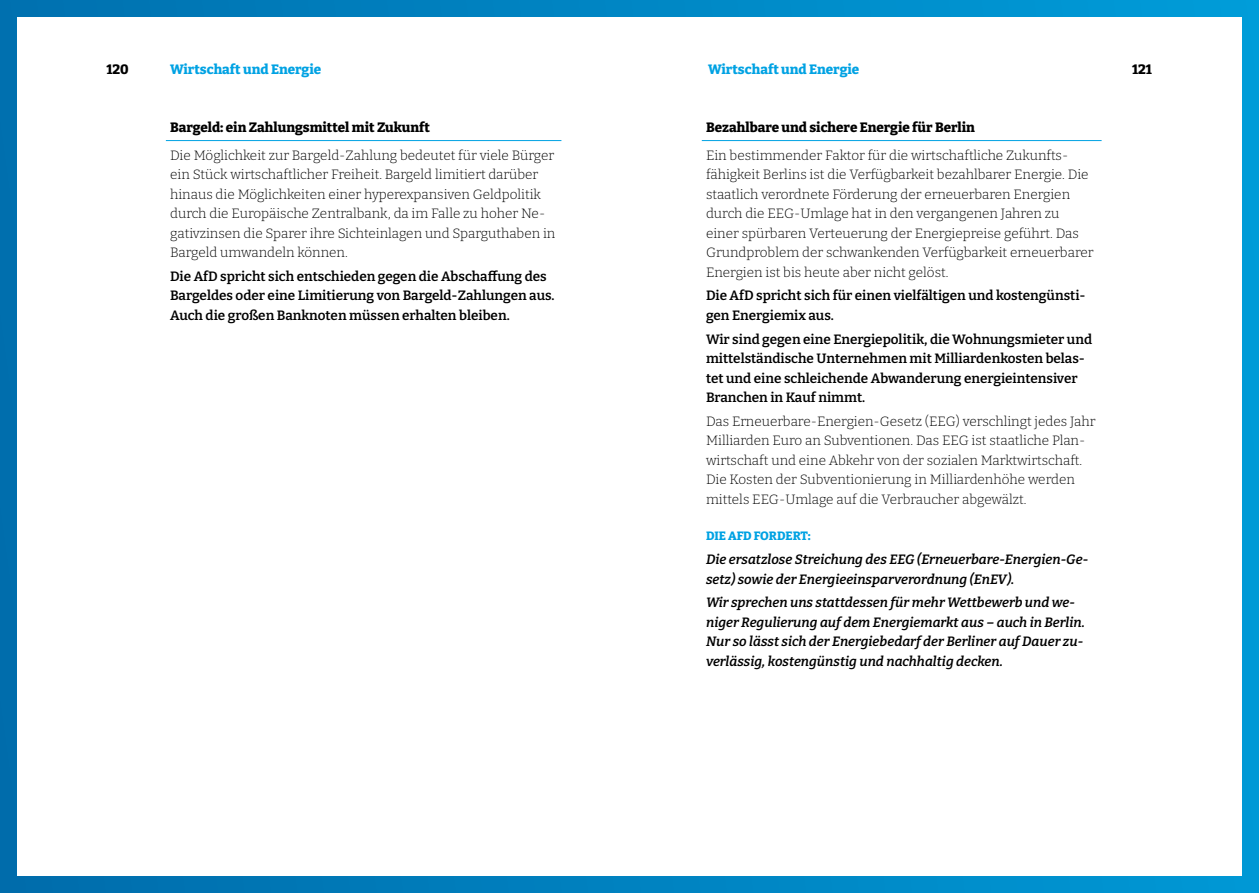
<style>
.page{position:relative;width:1259px;height:893px;background:#fff}
.page>*{position:absolute;margin:0;border:0;box-sizing:border-box;transform-origin:0 0}
.t1{font:300 13.5px/19.5px "Bitter";color:#000}
.t2{font:600 13.5px/19.5px "Bitter";color:#000}
.t3{font:italic 600 13.5px/19.5px "Bitter";color:#000}
.t4{font:800 13.5px "Bitter";color:#000}
.t5{font:800 13.5px "Bitter";color:#00a2e3}
.t6{font:800 12px "Bitter";color:#00a2e3}
</style>
<div class="page">
<div style="left:0;top:0;width:1259px;height:893px;background:linear-gradient(to right,#006ead,#009bd7)"></div>
<div style="left:17px;top:17px;width:1224px;height:859px;background:#fff"></div>
<hr style="left:166px;top:140px;width:395px;height:1px;background:#00a2e3">
<hr style="left:702px;top:140px;width:399px;height:1px;background:#00a2e3">
<p class="t4" style="left:106px;top:61px;width:24px">120</p>
<p class="t5" style="left:170px;top:60px;width:153px">Wirtschaft und Energie</p>
<p class="t5" style="left:708px;top:60px;width:153px">Wirtschaft und Energie</p>
<p class="t4" style="left:1132px;top:61px;width:21px">121</p>
<p class="t4" style="left:170px;top:118px;width:261px">Bargeld: ein Zahlungsmittel mit Zukunft</p>
<p class="t1" style="left:170px;top:145px;width:387px">Die Möglichkeit zur Bargeld-Zahlung bedeutet für viele Bürger ein Stück wirtschaftlicher Freiheit. Bargeld limitiert darüber hinaus die Möglichkeiten einer hyperexpansiven Geldpolitik durch die Europäische Zentralbank, da im Falle zu hoher Ne&shy;gativzinsen die Sparer ihre Sichteinlagen und Sparguthaben in Bargeld umwandeln können.</p>
<p class="t2" style="left:170px;top:266px;width:386px">Die AfD spricht sich entschieden gegen die Abschaffung des<br>Bargeldes oder eine Limitierung von Bargeld-Zahlungen aus.<br>Auch die großen Banknoten müssen erhalten bleiben.</p>
<p class="t4" style="left:706px;top:118px;width:270px">Bezahlbare und sichere Energie für Berlin</p>
<p class="t1" style="left:706px;top:145px;width:389px">Ein bestimmender Faktor für die wirtschaftliche Zukunfts&shy;fähigkeit Berlins ist die Verfügbarkeit bezahlbarer Energie. Die staatlich verordnete Förderung der erneuerbaren Energien durch die EEG-Umlage hat in den vergangenen Jahren zu einer spürbaren Verteuerung der Energiepreise geführt. Das Grundproblem der schwankenden Verfügbarkeit erneuerbarer Energien ist bis heute aber nicht gelöst.</p>
<p class="t2" style="left:706px;top:286px;width:381px">Die AfD spricht sich für einen vielfältigen und kostengünsti&shy;gen Energiemix aus.</p>
<p class="t2" style="left:706px;top:329px;width:387px">Wir sind gegen eine Energiepolitik, die Wohnungsmieter und mittelständische Unternehmen mit Milliardenkosten belas&shy;tet und eine schleichende Abwanderung energieintensiver Branchen in Kauf nimmt.</p>
<p class="t1" style="left:706px;top:411px;width:391px">Das Erneuerbare-Energien-Gesetz (EEG) verschlingt jedes Jahr Milliarden Euro an Subventionen. Das EEG ist staatliche Plan&shy;wirtschaft und eine Abkehr von der sozialen Marktwirtschaft.<br>Die Kosten der Subventionierung in Milliardenhöhe werden mittels EEG-Umlage auf die Verbraucher abgewälzt.</p>
<p class="t6" style="left:706px;top:528px;width:106px">DIE AFD FORDERT:</p>
<p class="t3" style="left:706px;top:549px;width:384px">Die ersatzlose Streichung des EEG (Erneuerbare-Energien-Ge&shy;setz) sowie der Energieeinsparverordnung (EnEV).</p>
<p class="t3" style="left:706px;top:592px;width:380px">Wir sprechen uns stattdessen für mehr Wettbewerb und we&shy;niger Regulierung auf dem Energiemarkt aus – auch in Berlin.<br>Nur so lässt sich der Energiebedarf der Berliner auf Dauer zu&shy;verlässig, kostengünstig und nachhaltig decken.</p>
</div>
